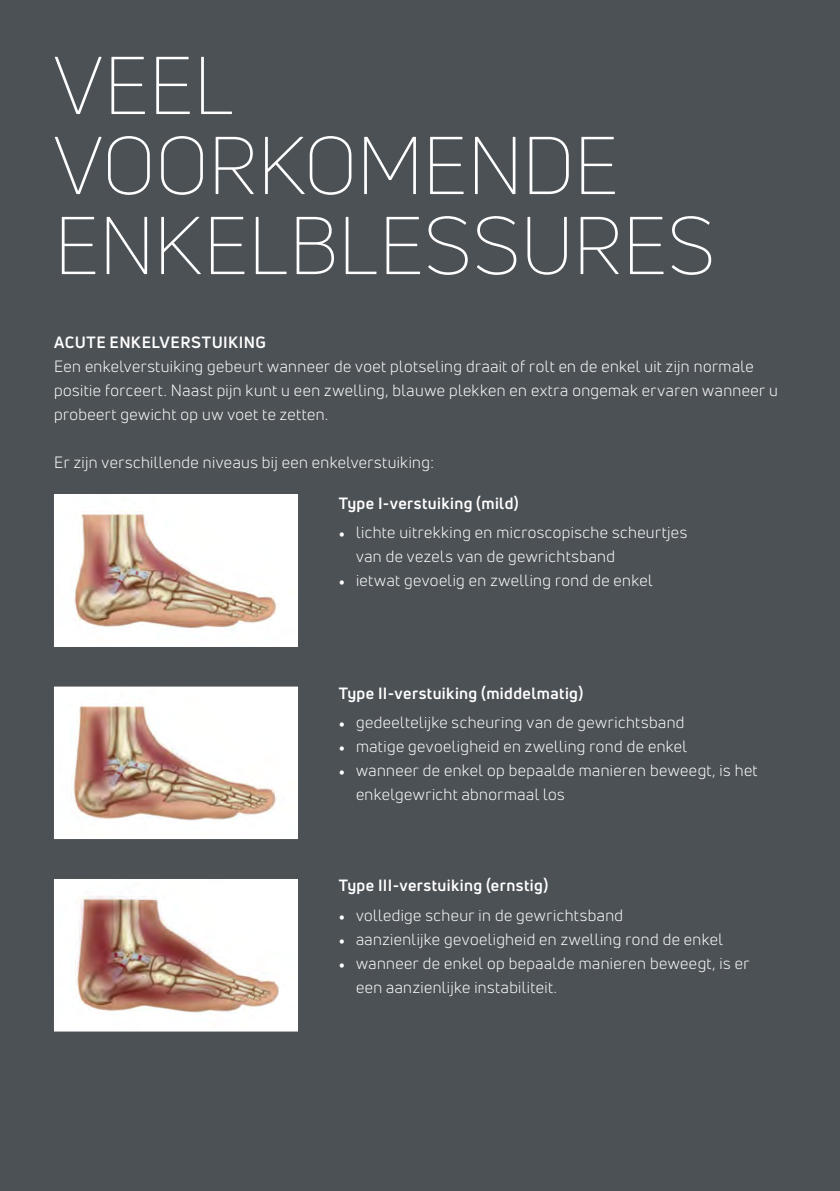
<style>
.page{position:relative;width:840px;height:1191px;background:#fff}
.page>*{position:absolute;margin:0;border:0;box-sizing:border-box;transform-origin:0 0}
.t1{font:300 80px/80px "Uni Neue";letter-spacing:-.005em;color:#fff}
.t2{font:16px/24px "Uni Neue";letter-spacing:.025em;color:#fff}
.t3{font:700 16px "Uni Neue";letter-spacing:.025em;color:#fff}
.s1{font-family:"Minion Pro"}
</style>
<div class="page">
<div style="left:0;top:0;width:839px;height:1191px;background:#4c5156"></div>
<img style="left:56px;top:496px;width:240px;height:148px">
<div style="left:54px;top:494px;width:244px;height:152px;border:1px solid #fff"></div>
<img style="left:56px;top:688px;width:240px;height:148px">
<div style="left:54px;top:686px;width:244px;height:153px;border:1px solid #fff"></div>
<img style="left:56px;top:881px;width:240px;height:147px">
<div style="left:54px;top:879px;width:244px;height:152px;border:1px solid #fff"></div>
<p class="t1" style="left:54px;top:44px;width:662px">VEEL<br>VOORKOMENDE<br>ENKELBLESSURES</p>
<p class="t3" style="left:54px;top:332px;width:213px">ACUTE ENKELVERSTUIKING</p>
<p class="t2" style="left:54px;top:354px;width:725px">Een enkelverstuiking gebeurt wanneer de voet plotseling draait of rolt en de enkel uit zijn normale positie forceert. Naast pijn kunt u een zwelling, blauwe plekken en extra ongemak ervaren wanneer u probeert gewicht op uw voet te zetten.</p>
<p class="t2" style="left:54px;top:450px;width:381px">Er zijn verschillende niveaus bij een enkelverstuiking:</p>
<p class="t3" style="left:339px;top:493px;width:181px">Type I-verstuiking (mild)</p>
<p class="t2" style="left:356px;top:520px;width:332px;text-indent:-17px"><span class="s1">•</span> lichte uitrekking en microscopische scheurtjes van de vezels van de gewrichtsband</p>
<p class="t2" style="left:339px;top:568px;width:315px"><span class="s1">•</span> ietwat gevoelig en zwelling rond de enkel</p>
<p class="t3" style="left:339px;top:683px;width:246px">Type II-verstuiking (middelmatig)</p>
<p class="t2" style="left:339px;top:710px;width:347px"><span class="s1">•</span> gedeeltelijke scheuring van de gewrichtsband</p>
<p class="t2" style="left:339px;top:734px;width:349px"><span class="s1">•</span> matige gevoeligheid en zwelling rond de enkel</p>
<p class="t2" style="left:356px;top:758px;width:403px;text-indent:-17px"><span class="s1">•</span> wanneer de enkel op bepaalde manieren beweegt, is het enkelgewricht abnormaal los</p>
<p class="t3" style="left:339px;top:875px;width:211px">Type III-verstuiking (ernstig)</p>
<p class="t2" style="left:339px;top:903px;width:285px"><span class="s1">•</span> volledige scheur in de gewrichtsband</p>
<p class="t2" style="left:339px;top:927px;width:385px"><span class="s1">•</span> aanzienlijke gevoeligheid en zwelling rond de enkel</p>
<p class="t2" style="left:356px;top:951px;width:394px;text-indent:-17px"><span class="s1">•</span> wanneer de enkel op bepaalde manieren beweegt, is er een aanzienlijke instabiliteit.</p>
</div>
